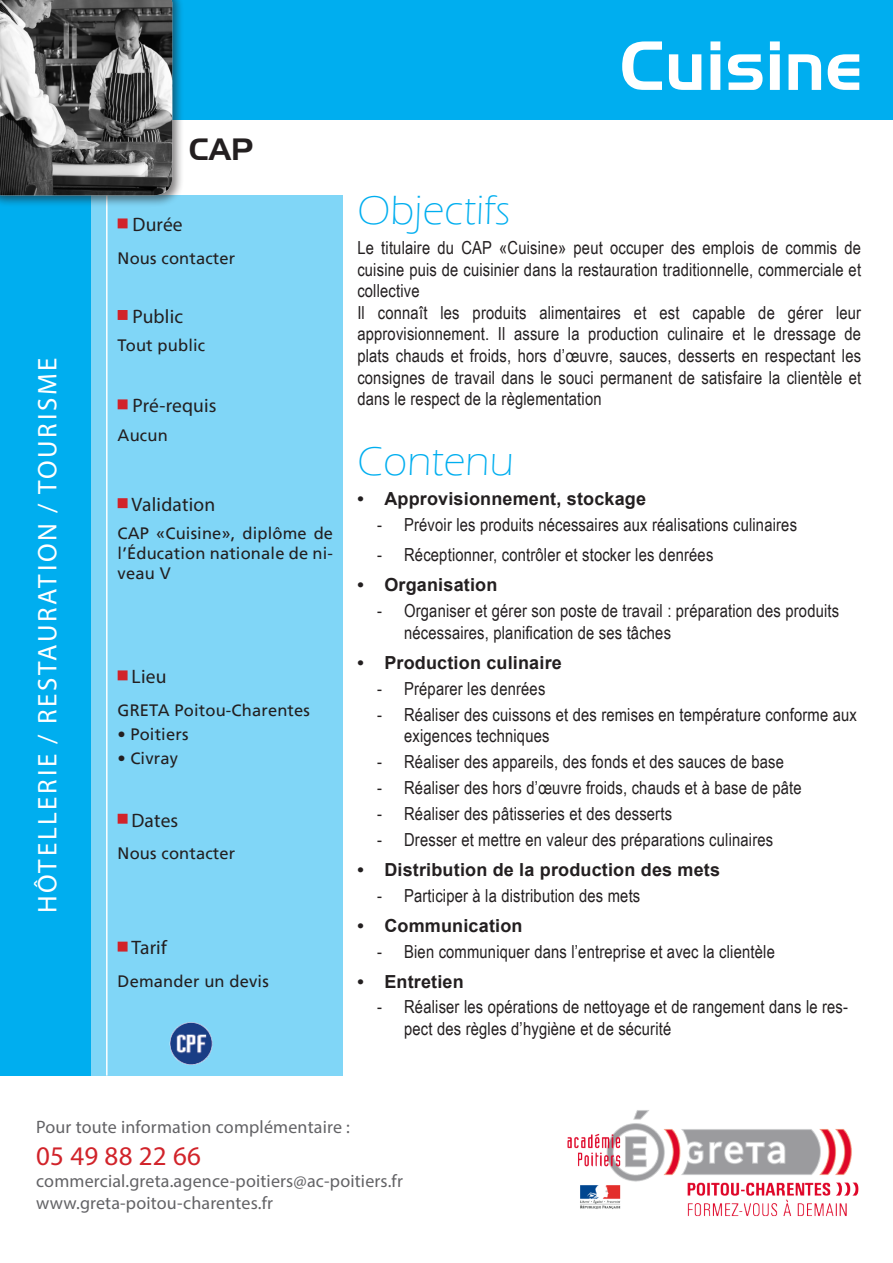
<style>
.page{position:relative;width:893px;height:1263px;background:#fff}
.page>*{position:absolute;margin:0;border:0;box-sizing:border-box;transform-origin:0 0}
.t1{font:67.5px "Handel Gothic BT";letter-spacing:.01em;color:#fff}
.t2{font:300 42px "Eras ITC";letter-spacing:.01em;color:#00aeef}
.t3{font:30px "Handel Gothic BT";color:#231f20}
.t4{font:27px "Myriad Pro";letter-spacing:.1em;color:#fff}
.t5{font:27px "Myriad Pro";letter-spacing:.01em;color:#d1232a}
.t6{font:19.5px "Myriad Pro";letter-spacing:.01em;color:#231f20}
.t7{font:18px/21.6px "Arial Narrow";letter-spacing:.01em;color:#231f20}
.t8{font:700 18px "Arial";letter-spacing:.01em;color:#231f20}
.t9{font:18px "Myriad Pro";letter-spacing:.01em;color:#636366}
.t10{font:16.5px/19.8px "Frutiger LT";letter-spacing:.01em;color:#231f20;text-align:justify}
</style>
<div class="page">
<div style="left:118px;top:0;width:775px;height:120px;background:#00aeef"></div>
<div style="left:87px;top:195px;width:256px;height:880px;background:#80d6f7"></div>
<div style="left:0;top:195px;width:91px;height:880px;background:#00aeef"></div>
<img style="left:567px;top:1110px;width:292px;height:107px">
<hr style="left:106px;top:195px;width:2px;height:880px;background:#fff">
<div style="left:0;top:0;width:185px;height:208px;background:#231f20;opacity:.57"></div>
<img style="left:0;top:0;width:172px;height:195px">
<div style="left:118px;top:218px;width:10px;height:10px;background:#d1232a;border:2px solid #d1232a"></div>
<div style="left:118px;top:310px;width:10px;height:10px;background:#d1232a;border:2px solid #d1232a"></div>
<div style="left:118px;top:498px;width:10px;height:10px;background:#d1232a;border:2px solid #d1232a"></div>
<div style="left:118px;top:942px;width:10px;height:9px;background:#d1232a;border:2px solid #d1232a"></div>
<div style="left:118px;top:670px;width:10px;height:10px;background:#d1232a;border:2px solid #d1232a"></div>
<div style="left:118px;top:814px;width:10px;height:10px;background:#d1232a;border:2px solid #d1232a"></div>
<div style="left:118px;top:399px;width:10px;height:10px;background:#d1232a;border:2px solid #d1232a"></div>
<img style="left:170px;top:1022px;width:42px;height:42px">
<h3 class="t4" style="left:31px;top:913px;width:557px;rotate:-90deg">HÔTELLERIE / RESTAURATION / TOURISME</h3>
<p class="t3" style="left:189px;top:131px;width:66px">CAP</p>
<p class="t6" style="left:132px;top:213px;width:52px">Durée</p>
<p class="t10" style="left:118px;top:248px;width:119px">Nous contacter</p>
<p class="t6" style="left:132px;top:304px;width:52px">Public</p>
<p class="t10" style="left:118px;top:336px;width:89px">Tout public</p>
<p class="t6" style="left:132px;top:394px;width:86px">Pré-requis</p>
<p class="t10" style="left:118px;top:425px;width:52px">Aucun</p>
<p class="t6" style="left:132px;top:492px;width:85px">Validation</p>
<p class="t10" style="left:118px;top:524px;width:217px">CAP «Cuisine», diplôme de l’Éducation nationale de ni&shy;veau V</p>
<p class="t6" style="left:132px;top:665px;width:37px">Lieu</p>
<p class="t10" style="left:118px;top:700px;width:194px">GRETA Poitou-Charentes</p>
<p class="t10" style="left:118px;top:724px;width:72px">• Poitiers</p>
<p class="t10" style="left:118px;top:748px;width:62px">• Civray</p>
<p class="t6" style="left:131px;top:808px;width:48px">Dates</p>
<p class="t10" style="left:118px;top:843px;width:119px">Nous contacter</p>
<p class="t6" style="left:131px;top:936px;width:37px">Tarif</p>
<p class="t10" style="left:118px;top:971px;width:153px">Demander un devis</p>
<p class="t1" style="left:620px;top:25px;width:242px">Cuisine</p>
<p class="t2" style="left:357px;top:187px;width:154px">Objectifs</p>
<p class="t7" style="left:357px;top:236px;width:505px;text-align:justify">Le titulaire du CAP «Cuisine» peut occuper des emplois de commis de cuisine puis de cuisinier dans la restauration traditionnelle, commerciale et collective</p>
<p class="t7" style="left:357px;top:301px;width:505px;text-align:justify">Il connaît les produits alimentaires et est capable de gérer leur approvisionnement. Il assure la production culinaire et le dressage de plats chauds et froids, hors d’œuvre, sauces, desserts en respectant les consignes de travail dans le souci permanent de satisfaire la clientèle et dans le respect de la règlementation</p>
<p class="t2" style="left:357px;top:438px;width:158px">Contenu</p>
<p class="t8" style="left:357px;top:487px;width:290px">• Approvisionnement, stockage</p>
<p class="t7" style="left:377px;top:513px;width:421px">- Prévoir les produits nécessaires aux réalisations culinaires</p>
<p class="t7" style="left:377px;top:543px;width:338px">- Réceptionner, contrôler et stocker les denrées</p>
<p class="t8" style="left:357px;top:573px;width:142px">• Organisation</p>
<p class="t7" style="left:404px;top:599px;width:437px;text-indent:-27px">- Organiser et gérer son poste de travail : préparation des produits nécessaires, planification de ses tâches</p>
<p class="t8" style="left:357px;top:650px;width:206px">• Production culinaire</p>
<p class="t7" style="left:377px;top:677px;width:170px">- Préparer les denrées</p>
<p class="t7" style="left:404px;top:703px;width:454px;text-indent:-27px">- Réaliser des cuissons et des remises en température conforme aux exigences techniques</p>
<p class="t7" style="left:377px;top:750px;width:408px">- Réaliser des appareils, des fonds et des sauces de base</p>
<p class="t7" style="left:377px;top:776px;width:426px">- Réaliser des hors d’œuvre froids, chauds et à base de pâte</p>
<p class="t7" style="left:377px;top:802px;width:296px">- Réaliser des pâtisseries et des desserts</p>
<p class="t7" style="left:377px;top:828px;width:398px">- Dresser et mettre en valeur des préparations culinaires</p>
<p class="t8" style="left:357px;top:857px;width:364px">• Distribution de la production des mets</p>
<p class="t7" style="left:377px;top:884px;width:265px">- Participer à la distribution des mets</p>
<p class="t8" style="left:357px;top:913px;width:167px">• Communication</p>
<p class="t7" style="left:377px;top:940px;width:399px">- Bien communiquer dans l’entreprise et avec la clientèle</p>
<p class="t8" style="left:357px;top:969px;width:108px">• Entretien</p>
<p class="t7" style="left:404px;top:996px;width:445px;text-indent:-27px">- Réaliser les opérations de nettoyage et de rangement dans le res&shy;pect des règles d’hygiène et de sécurité</p>
<p class="t9" style="left:36px;top:1116px;width:315px">Pour toute information complémentaire :</p>
<p class="t5" style="left:36px;top:1140px;width:166px">05 49 88 22 66</p>
<p class="t9" style="left:36px;top:1170px;width:368px">commercial.greta.agence-poitiers@ac-poitiers.fr</p>
<p class="t9" style="left:36px;top:1191px;width:238px">www.greta-poitou-charentes.fr</p>
</div>
